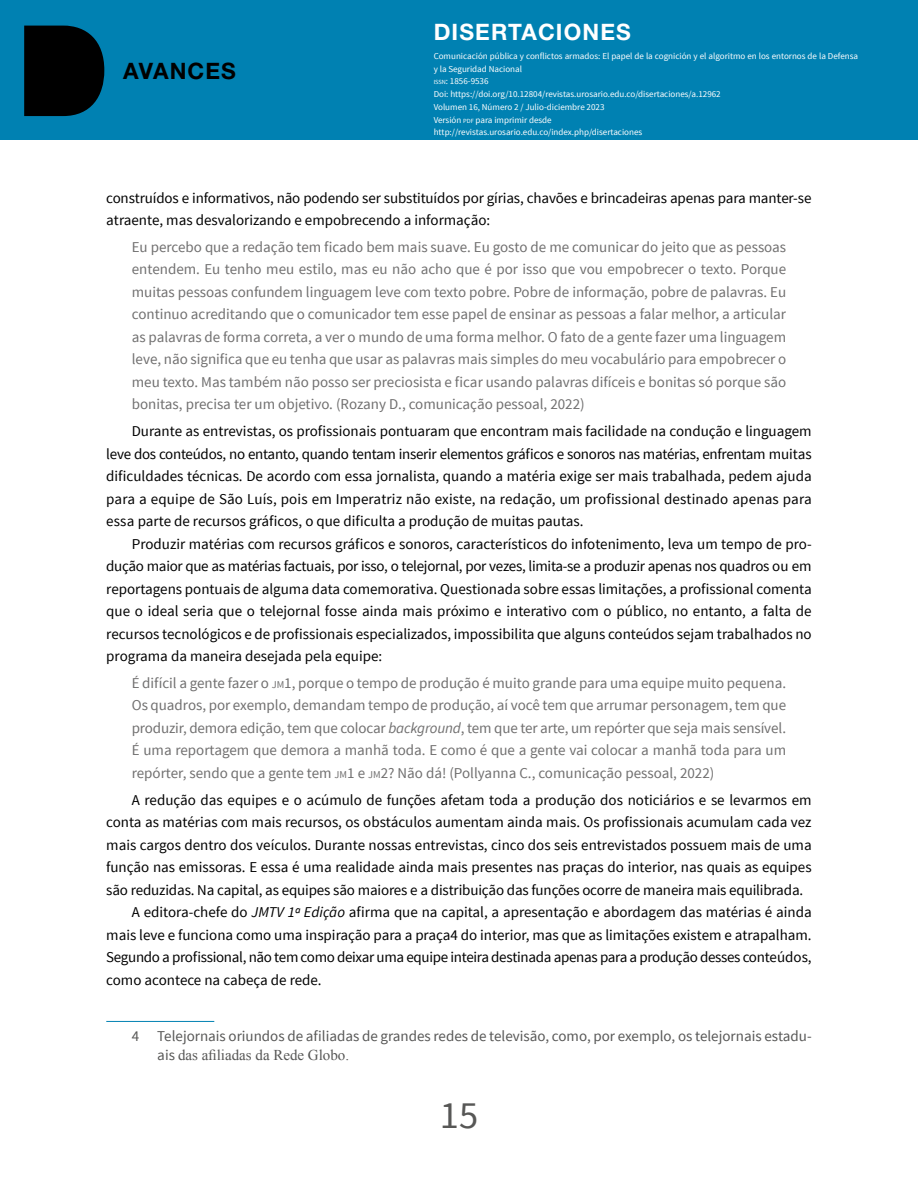
<style>
.page{position:relative;width:918px;height:1188px;background:#fff}
.page>*{position:absolute;margin:0;border:0;box-sizing:border-box;transform-origin:0 0}
.t1{font:38.4px "Source Sans Pro";color:#575756}
.t2{font:700 22.65px "Helvetica Neue LT Std";letter-spacing:.05em;color:#fff}
.t3{font:700 22.65px "Helvetica Neue LT Std";letter-spacing:.05em;color:#000}
.t4{font:15px/22.5px "Source Sans Pro";color:#000;text-align:justify}
.t5{font:15px/22.5px "Source Sans Pro";color:#706f6f;text-align:justify}
.t6{font:15px "Source Sans Pro";letter-spacing:-.02em;color:#000}
.t7{font:15px "Source Sans Pro";color:#575756}
.t8{font:15px "Times New Roman";color:#575756}
.t9{font:9px/12.8px "Source Sans Pro";color:#fff}
.s1{font-size:6.3px}
.s2{font-size:10.5px}
.s3{font-style:inherit}
.s4{font-style:italic}
.s5{font-family:"Source Sans Pro"}
</style>
<div class="page">
<div style="left:0;top:0;width:918px;height:139px;background:#0081b2"></div>
<svg style="left:24px;top:26px;width:80px;height:90px;background:#000b10"></svg>
<hr style="left:106px;top:1021px;width:108px;height:1px;background:#0081b2">
<h2 class="t3" style="left:123px;top:57px;width:114px">AVANCES</h2>
<h2 class="t2" style="left:434px;top:18px;width:199px">DISERTACIONES</h2>
<p class="t9" style="left:434px;top:50px;width:426px">Comunicación pública y conflictos armados: El papel de la cognición y el algoritmo en los entornos de la Defensa y la Seguridad Nacional<br><span class="s1">ISSN</span>: 1856-9536<br>Doi: https://doi.org/10.12804/revistas.urosario.edu.co/disertaciones/a.12962<br>Volumen 16, Número 2 / Julio-diciembre 2023<br>Versión <span class="s1">PDF</span> para imprimir desde<br>http://revistas.urosario.edu.co/index.php/disertaciones</p>
<p class="t4" style="left:106px;top:187px;width:707px">construídos e informativos, não podendo ser substituídos por gírias, chavões e brincadeiras apenas para manter-se atraente, mas desvalorizando e empobrecendo a informação:</p>
<p class="t5" style="left:132px;top:236px;width:656px">Eu percebo que a redação tem ficado bem mais suave. Eu gosto de me comunicar do jeito que as pessoas entendem. Eu tenho meu estilo, mas eu não acho que é por isso que vou empobrecer o texto. Porque muitas pessoas confundem linguagem leve com texto pobre. Pobre de informação, pobre de palavras. Eu continuo acreditando que o comunicador tem esse papel de ensinar as pessoas a falar melhor, a articular as palavras de forma correta, a ver o mundo de uma forma melhor. O fato de a gente fazer uma linguagem leve, não significa que eu tenha que usar as palavras mais simples do meu vocabulário para empobrecer o meu texto. Mas também não posso ser preciosista e ficar usando palavras difíceis e bonitas só porque são bonitas, precisa ter um objetivo. (Rozany D., comunicação pessoal, 2022)</p>
<p class="t4" style="left:106px;top:420px;width:707px;text-indent:26px">Durante as entrevistas, os profissionais pontuaram que encontram mais facilidade na condução e linguagem leve dos conteúdos, no entanto, quando tentam inserir elementos gráficos e sonoros nas matérias, enfrentam muitas dificuldades técnicas. De acordo com essa jornalista, quando a matéria exige ser mais trabalhada, pedem ajuda para a equipe de São Luís, pois em Imperatriz não existe, na redação, um profissional destinado apenas para essa parte de recursos gráficos, o que dificulta a produção de muitas pautas.</p>
<p class="t4" style="left:106px;top:533px;width:707px;text-indent:26px">Produzir matérias com recursos gráficos e sonoros, característicos do infotenimento, leva um tempo de pro&shy;dução maior que as matérias factuais, por isso, o telejornal, por vezes, limita-se a produzir apenas nos quadros ou em reportagens pontuais de alguma data comemorativa. Questionada sobre essas limitações, a profissional comenta que o ideal seria que o telejornal fosse ainda mais próximo e interativo com o público, no entanto, a falta de recursos tecnológicos e de profissionais especializados, impossibilita que alguns conteúdos sejam trabalhados no programa da maneira desejada pela equipe:</p>
<p class="t5" style="left:132px;top:672px;width:656px">É difícil a gente fazer o <span class="s2">JM</span><span class="s3">1</span>, porque o tempo de produção é muito grande para uma equipe muito pequena.<br>Os quadros, por exemplo, demandam tempo de produção, aí você tem que arrumar personagem, tem que produzir, demora edição, tem que colocar <span class="s4">background</span>, tem que ter arte, um repórter que seja mais sensível.<br>É uma reportagem que demora a manhã toda. E como é que a gente vai colocar a manhã toda para um repórter, sendo que a gente tem <span class="s2">JM</span>1 e <span class="s2">JM</span><span class="s3">2</span>? Não dá! (Pollyanna C., comunicação pessoal, 2022)</p>
<p class="t4" style="left:132px;top:789px;width:681px">A redução das equipes e o acúmulo de funções afetam toda a produção dos noticiários e se levarmos em</p>
<p class="t4" style="left:106px;top:811px;width:707px">conta as matérias com mais recursos, os obstáculos aumentam ainda mais. Os profissionais acumulam cada vez</p>
<p class="t4" style="left:106px;top:834px;width:707px">mais cargos dentro dos veículos. Durante nossas entrevistas, cinco dos seis entrevistados possuem mais de uma</p>
<p class="t4" style="left:106px;top:856px;width:707px">função nas emissoras. E essa é uma realidade ainda mais presentes nas praças do interior, nas quais as equipes</p>
<p class="t4" style="left:106px;top:879px;width:699px">são reduzidas. Na capital, as equipes são maiores e a distribuição das funções ocorre de maneira mais equilibrada.</p>
<p class="t4" style="left:132px;top:901px;width:681px">A editora-chefe do <span class="s4">JMTV</span> <span class="s4">1ª Edição</span> afirma que na capital, a apresentação e abordagem das matérias é ainda</p>
<p class="t4" style="left:106px;top:924px;width:707px">mais leve e funciona como uma inspiração para a praça4 do interior, mas que as limitações existem e atrapalham.</p>
<p class="t6" style="left:106px;top:948px;width:707px">Segundo a profissional, não tem como deixar uma equipe inteira destinada apenas para a produção desses conteúdos,</p>
<p class="t4" style="left:106px;top:969px;width:217px">como acontece na cabeça de rede.</p>
<p class="t7" style="left:132px;top:1027px;width:681px">4 Telejornais oriundos de afiliadas de grandes redes de televisão, como, por exemplo, os telejornais estadu-</p>
<p class="t8" style="left:157px;top:1045px;width:193px"><span class="s5">ais</span> das afiliadas da Rede Globo.</p>
<h1 class="t1" style="left:440px;top:1092px;width:40px">15</h1>
</div>
